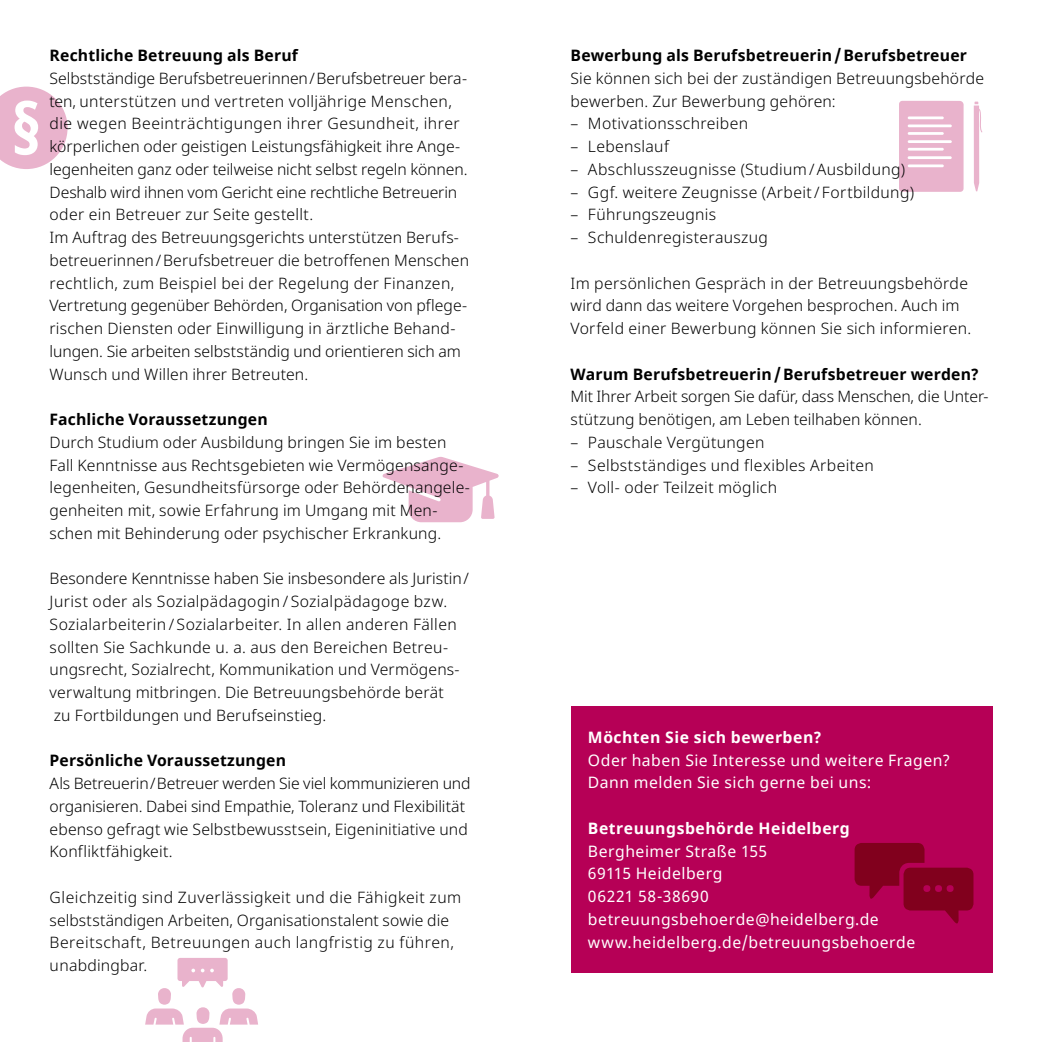
<style>
.page{position:relative;width:1042px;height:1042px;background:#fff}
.page>*{position:absolute;margin:0;border:0;box-sizing:border-box;transform-origin:0 0}
._9pt_Light_s_Fließte{font:300 15.75px/22.8px "Noto Sans";letter-spacing:.01em;color:#000}
._9pt_Light_s_Fließ{font:300 15.75px "Noto Sans";letter-spacing:.02em;color:#000}
._9pt_Light_s_Fließte-2{font:15.75px/22.8px "Noto Sans";letter-spacing:.035em;color:#fff}
._9pt_Light_s_Fließte-3{font:700 15.75px "Noto Sans";letter-spacing:.01em;color:#000}
._9pt_Light_s_Fließte-4{font:700 15.75px "Noto Sans";letter-spacing:.03em;color:#fff}
</style>
<div class="page">
<svg style="left:382px;top:457px;width:117px;height:65px"></svg>
<svg style="left:145px;top:958px;width:113px;height:84px"></svg>
<svg style="left:899px;top:101px;width:64px;height:91px;background:#ebbdd2"></svg>
<svg style="left:974px;top:102px;width:8px;height:89px"></svg>
<svg style="left:0;top:87px;width:68px;height:82px"></svg>
<div style="left:570px;top:706px;width:422px;height:266px;background:#b60056"></div>
<svg style="left:854px;top:843px;width:119px;height:81px"></svg>
<p class="_9pt_Light_s_Fließte-3" style="left:50px;top:44px;width:250px">Rechtliche Betreuung als Beruf</p>
<p class="_9pt_Light_s_Fließte" style="left:50px;top:67px;width:420px">Selbstständige Berufsbetreuerinnen/Berufsbetreuer bera&shy;ten, unterstützen und vertreten volljährige Menschen, die wegen Beeinträchtigungen ihrer Gesundheit, ihrer körperlichen oder geistigen Leistungsfähigkeit ihre Ange&shy;legenheiten ganz oder teilweise nicht selbst regeln können.<br>Deshalb wird ihnen vom Gericht eine rechtliche Betreuerin oder ein Betreuer zur Seite gestellt.</p>
<p class="_9pt_Light_s_Fließte" style="left:50px;top:226px;width:421px">Im Auftrag des Betreuungsgerichts unterstützen Berufs&shy;betreuerinnen/Berufsbetreuer die betroffenen Menschen rechtlich, zum Beispiel bei der Regelung der Finanzen, Vertretung gegenüber Behörden, Organisation von pflege&shy;rischen Diensten oder Einwilligung in ärztliche Behand&shy;lungen. Sie arbeiten selbstständig und orientieren sich am Wunsch und Willen ihrer Betreuten.</p>
<p class="_9pt_Light_s_Fließte-3" style="left:50px;top:408px;width:220px">Fachliche Voraussetzungen</p>
<p class="_9pt_Light_s_Fließte" style="left:50px;top:431px;width:422px">Durch Studium oder Ausbildung bringen Sie im besten Fall Kenntnisse aus Rechtsgebieten wie Vermögensange&shy;legenheiten, Gesundheitsfürsorge oder Behördenangele&shy;genheiten mit, sowie Erfahrung im Umgang mit Men&shy;schen mit Behinderung oder psychischer Erkrankung.</p>
<p class="_9pt_Light_s_Fließte" style="left:50px;top:568px;width:421px">Besondere Kenntnisse haben Sie insbesondere als Juristin/ Jurist oder als Sozialpädagogin / Sozialpädagoge bzw.<br>Sozialarbeiterin / Sozialarbeiter. In allen anderen Fällen sollten Sie Sachkunde u. a. aus den Bereichen Betreu&shy;ungsrecht, Sozialrecht, Kommunikation und Vermögens&shy;verwaltung mitbringen. Die Betreuungsbehörde berät<br>zu Fortbildungen und Berufseinstieg.</p>
<p class="_9pt_Light_s_Fließte-3" style="left:50px;top:749px;width:238px">Persönliche Voraussetzungen</p>
<p class="_9pt_Light_s_Fließte" style="left:50px;top:772px;width:422px">Als Betreuerin/Betreuer werden Sie viel kommunizieren und organisieren. Dabei sind Empathie, Toleranz und Flexibilität ebenso gefragt wie Selbstbewusstsein, Eigeninitiative und Konfliktfähigkeit.</p>
<p class="_9pt_Light_s_Fließte" style="left:50px;top:886px;width:413px">Gleichzeitig sind Zuverlässigkeit und die Fähigkeit zum selbstständigen Arbeiten, Organisationstalent sowie die Bereitschaft, Betreuungen auch langfristig zu führen, unabdingbar.</p>
<p class="_9pt_Light_s_Fließte-3" style="left:570px;top:44px;width:398px">Bewerbung als Berufsbetreuerin/Berufsbetreuer</p>
<p class="_9pt_Light_s_Fließte" style="left:570px;top:67px;width:415px">Sie können sich bei der zuständigen Betreuungsbehörde bewerben. Zur Bewerbung gehören:</p>
<p class="_9pt_Light_s_Fließ" style="left:570px;top:112px;width:179px">– Motivationsschreiben</p>
<p class="_9pt_Light_s_Fließ" style="left:570px;top:135px;width:100px">– Lebenslauf</p>
<p class="_9pt_Light_s_Fließ" style="left:570px;top:158px;width:336px">– Abschlusszeugnisse (Studium/Ausbildung)</p>
<p class="_9pt_Light_s_Fließ" style="left:570px;top:181px;width:345px">– Ggf. weitere Zeugnisse (Arbeit/ Fortbildung)</p>
<p class="_9pt_Light_s_Fließ" style="left:570px;top:203px;width:147px">– Führungszeugnis</p>
<p class="_9pt_Light_s_Fließ" style="left:570px;top:226px;width:199px">– Schuldenregisterauszug</p>
<p class="_9pt_Light_s_Fließte" style="left:570px;top:272px;width:402px">Im persönlichen Gespräch in der Betreuungsbehörde wird dann das weitere Vorgehen besprochen. Auch im<br>Vorfeld einer Bewerbung können Sie sich informieren.</p>
<p class="_9pt_Light_s_Fließte-3" style="left:570px;top:363px;width:410px">Warum Berufsbetreuerin/Berufsbetreuer werden?</p>
<p class="_9pt_Light_s_Fließte" style="left:570px;top:386px;width:419px">Mit Ihrer Arbeit sorgen Sie dafür, dass Menschen, die Unter&shy;stützung benötigen, am Leben teilhaben können.</p>
<p class="_9pt_Light_s_Fließ" style="left:570px;top:431px;width:195px">– Pauschale Vergütungen</p>
<p class="_9pt_Light_s_Fließ" style="left:570px;top:454px;width:305px">– Selbstständiges und flexibles Arbeiten</p>
<p class="_9pt_Light_s_Fließ" style="left:570px;top:476px;width:208px">– Voll- oder Teilzeit möglich</p>
<p class="_9pt_Light_s_Fließte-4" style="left:588px;top:726px;width:235px">Möchten Sie sich bewerben?</p>
<p class="_9pt_Light_s_Fließte-2" style="left:588px;top:749px;width:364px">Oder haben Sie Interesse und weitere Fragen?<br>Dann melden Sie sich gerne bei uns:</p>
<p class="_9pt_Light_s_Fließte-4" style="left:588px;top:817px;width:263px">Betreuungsbehörde Heidelberg</p>
<p class="_9pt_Light_s_Fließte-2" style="left:588px;top:840px;width:181px">Bergheimer Straße 155</p>
<p class="_9pt_Light_s_Fließte-2" style="left:588px;top:863px;width:136px">69115 Heidelberg</p>
<p class="_9pt_Light_s_Fließte-2" style="left:588px;top:885px;width:122px">06221 58-38690</p>
<p class="_9pt_Light_s_Fließte-2" style="left:588px;top:908px;width:292px">betreuungsbehoerde@heidelberg.de</p>
<p class="_9pt_Light_s_Fließte-2" style="left:588px;top:931px;width:329px">www.heidelberg.de/betreuungsbehoerde</p>
</div>
